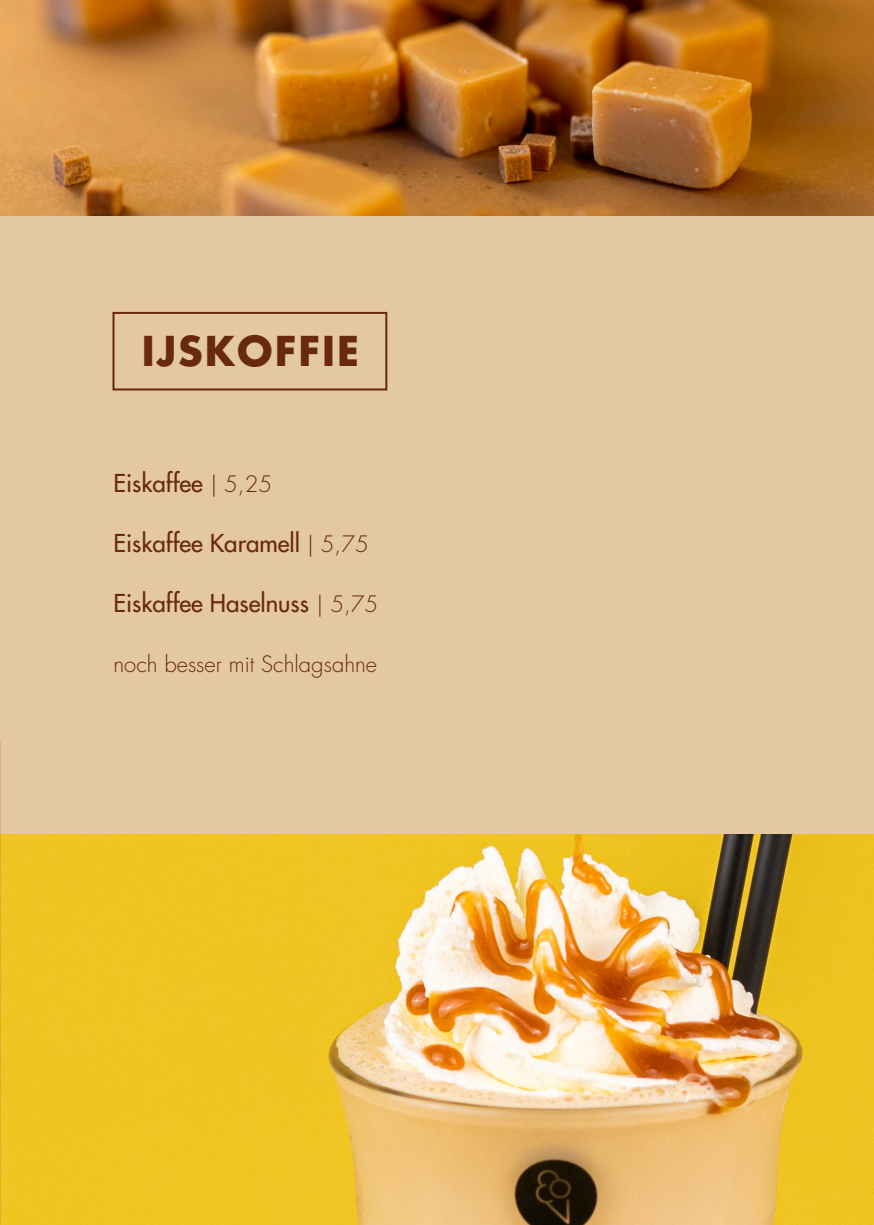
<style>
.page{position:relative;width:874px;height:1225px;background:#fff}
.page>*{position:absolute;margin:0;border:0;box-sizing:border-box;transform-origin:0 0}
.t1{font:700 40px "Futura LT";letter-spacing:.05em;color:#682910}
.t2{font:24px "Futura LT";color:#68290f}
.t3{font:300 22px "Futura LT";color:#68290f}
.s1{font-weight:300;font-size:22px}
</style>
<div class="page">
<img style="left:0;top:0;width:873px;height:216px">
<img style="left:0;top:833px;width:873px;height:392px">
<div style="left:0;top:216px;width:873px;height:617px;background:#e4c8a4"></div>
<div style="left:112px;top:312px;width:275px;height:78px;border:2px solid #682910"></div>
<p class="t1" style="left:142px;top:324px;width:219px">IJSKOFFIE</p>
<p class="t2" style="left:113px;top:468px;width:160px">Eiskaffee <span class="s1">| 5,25</span></p>
<p class="t2" style="left:113px;top:528px;width:256px">Eiskaffee Karamell <span class="s1">| 5,75</span></p>
<p class="t2" style="left:113px;top:588px;width:266px">Eiskaffee Haselnuss <span class="s1">| 5,75</span></p>
<p class="t3" style="left:113px;top:651px;width:265px">noch besser mit Schlagsahne</p>
</div>
